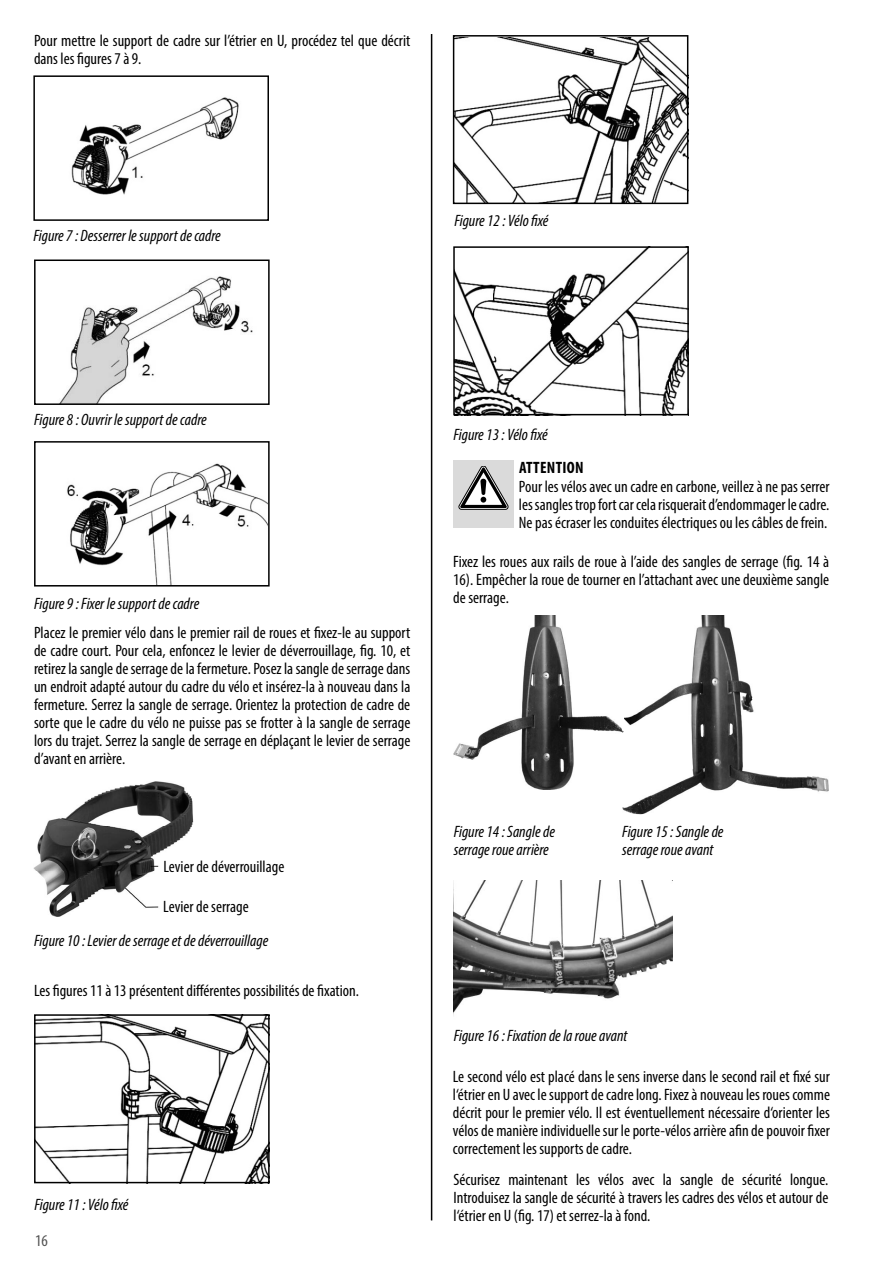
<style>
.page{position:relative;width:893px;height:1263px;background:#fff}
.page>*{position:absolute;margin:0;border:0;box-sizing:border-box;transform-origin:0 0}
.t1{font:condensed 16.5px/18px "Myriad Pro";color:#000;text-align:justify}
.t2{font:italic condensed 16.5px/18px "Myriad Pro";color:#000}
.t3{font:700 condensed 16.5px "Myriad Pro";letter-spacing:.02em;color:#000}
.t4{font:condensed 16.5px "Myriad Pro";color:#515151}
</style>
<div class="page">
<hr style="left:431px;top:34px;width:1px;height:1186px;background:#000">
<img style="left:71px;top:97px;width:168px;height:98px">
<img style="left:60px;top:276px;width:193px;height:126px">
<img style="left:67px;top:463px;width:200px;height:120px">
<div style="left:33px;top:75px;width:236px;height:146px;border:2px solid #000"></div>
<div style="left:34px;top:259px;width:236px;height:146px;border:2px solid #000"></div>
<div style="left:34px;top:441px;width:236px;height:145px;border:2px solid #000"></div>
<img style="left:34px;top:782px;width:160px;height:134px">
<div style="left:160px;top:858px;width:125px;height:17px;background:#fff"></div>
<div style="left:160px;top:898px;width:124px;height:16px;background:#fff"></div>
<img style="left:37px;top:1017px;width:230px;height:163px">
<img style="left:456px;top:38px;width:229px;height:163px">
<img style="left:456px;top:249px;width:230px;height:163px">
<div style="left:34px;top:1014px;width:236px;height:169px;border:2px solid #000"></div>
<div style="left:453px;top:35px;width:235px;height:169px;border:2px solid #000"></div>
<div style="left:453px;top:246px;width:236px;height:169px;border:2px solid #000"></div>
<div style="left:453px;top:461px;width:61px;height:67px;background:#dadada"></div>
<svg style="left:459px;top:466px;width:49px;height:43px"></svg>
<img style="left:454px;top:615px;width:168px;height:174px">
<img style="left:622px;top:615px;width:206px;height:199px">
<img style="left:453px;top:880px;width:219px;height:136px">
<p class="t1" style="left:34px;top:32px;width:378px">Pour mettre le support de cadre sur l’étrier en U, procédez tel que décrit dans les figures 7 à 9.</p>
<p class="t2" style="left:33px;top:226px;width:189px">Figure 7 : Desserrer le support de cadre</p>
<p class="t2" style="left:454px;top:212px;width:96px">Figure 12 : Vélo xé</p>
<p class="t2" style="left:34px;top:410px;width:174px">Figure 8 : Ouvrir le support de cadre</p>
<p class="t2" style="left:34px;top:594px;width:167px">Figure 9 : Fixer le support de cadre</p>
<p class="t1" style="left:34px;top:623px;width:378px">Placez le premier vélo dans le premier rail de roues et fixez-le au support de cadre court. Pour cela, enfoncez le levier de déverrouillage, fig. 10, et retirez la sangle de serrage de la fermeture. Posez la sangle de serrage dans un endroit adapté autour du cadre du vélo et insérez-la à nouveau dans la fermeture. Serrez la sangle de serrage. Orientez la protection de cadre de sorte que le cadre du vélo ne puisse pas se frotter à la sangle de serrage lors du trajet. Serrez la sangle de serrage en déplaçant le levier de serrage d’avant en arrière.</p>
<p class="t1" style="left:164px;top:858px;width:122px">Levier de déverrouillage</p>
<p class="t1" style="left:163px;top:897px;width:87px">Levier de serrage</p>
<p class="t2" style="left:34px;top:931px;width:236px">Figure 10 : Levier de serrage et de déverrouillage</p>
<p class="t1" style="left:34px;top:982px;width:326px">Les figures 11 à 13 présentent différentes possibilités de fixation.</p>
<p class="t2" style="left:34px;top:1195px;width:96px">Figure 11 : Vélo xé</p>
<p class="t4" style="left:35px;top:1231px;width:14px">16</p>
<p class="t2" style="left:453px;top:425px;width:96px">Figure 13 : Vélo xé</p>
<p class="t3" style="left:519px;top:457px;width:66px">ATTENTION</p>
<p class="t1" style="left:519px;top:477px;width:312px">Pour les vélos avec un cadre en carbone, veillez à ne pas serrer les sangles trop fort car cela risquerait d’endommager le cadre.<br>Ne pas écraser les conduites électriques ou les câbles de frein.</p>
<p class="t1" style="left:453px;top:552px;width:377px">Fixez les roues aux rails de roue à l’aide des sangles de serrage (fig. 14 à 16). Empêcher la roue de tourner en l’attachant avec une deuxième sangle de serrage.</p>
<p class="t2" style="left:454px;top:823px;width:103px">Figure 14 : Sangle de serrage roue arrière</p>
<p class="t2" style="left:622px;top:823px;width:103px">Figure 15 : Sangle de serrage roue avant</p>
<p class="t2" style="left:454px;top:1026px;width:175px">Figure 16 : Fixation de la roue avant</p>
<p class="t1" style="left:453px;top:1067px;width:379px">Le second vélo est placé dans le sens inverse dans le second rail et fixé sur l‘étrier en U avec le support de cadre long. Fixez à nouveau les roues comme décrit pour le premier vélo. Il est éventuellement nécessaire d‘orienter les vélos de manière individuelle sur le porte-vélos arrière afin de pouvoir fixer correctement les supports de cadre.</p>
<p class="t1" style="left:453px;top:1170px;width:376px">Sécurisez maintenant les vélos avec la sangle de sécurité longue.<br>Introduisez la sangle de sécurité à travers les cadres des vélos et autour de l‘étrier en U (fig. 17) et serrez-la à fond.</p>
</div>
